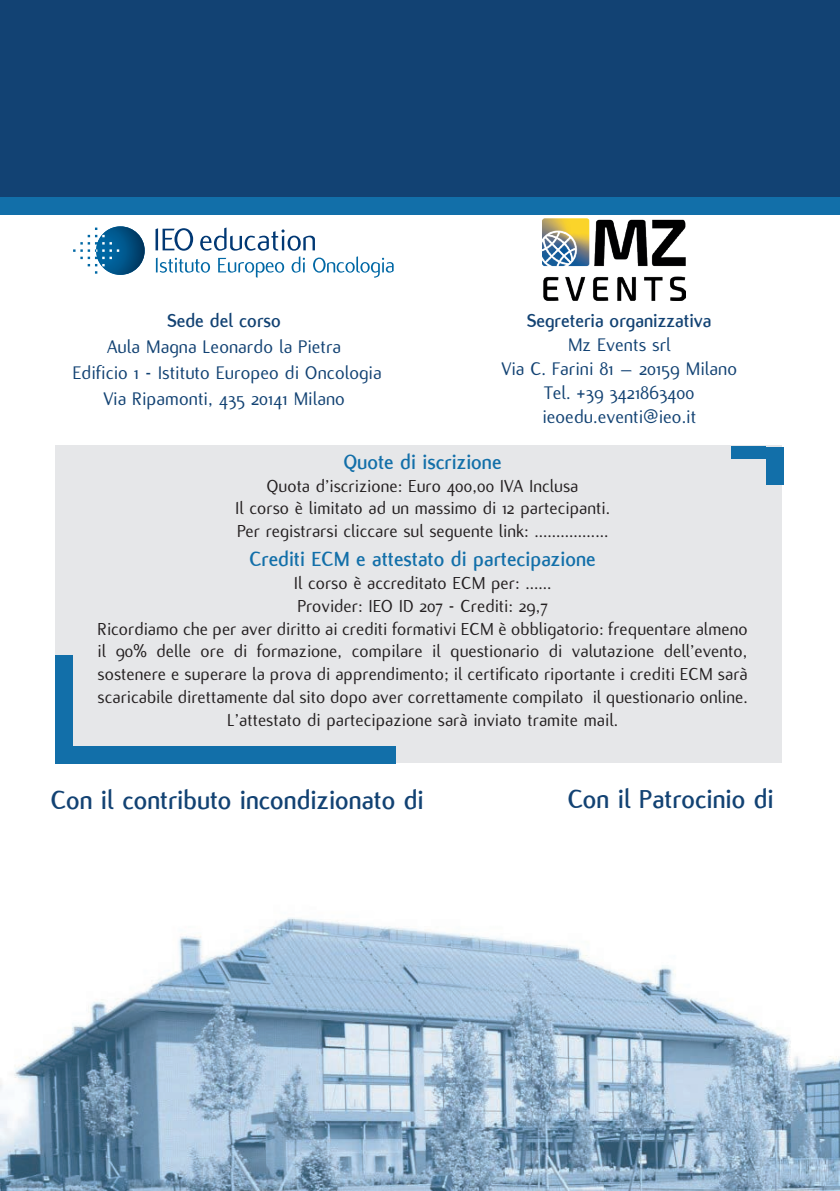
<style>
.page{position:relative;width:840px;height:1191px;background:#fff}
.page>*{position:absolute;margin:0;border:0;box-sizing:border-box;transform-origin:0 0}
.t1{font:700 28px "Flux";color:#124273}
.t2{font:700 22px "Flux";color:#126fa9}
.t3{font:20px/24px "Flux";color:#124273;text-align:center}
.t4{font:700 20px "Flux";color:#124273}
.t5{font:19px/22.8px "Flux";color:#231f20;text-align:center}
</style>
<div class="page">
<img style="left:0;top:917px;width:839px;height:274px">
<svg style="left:73px;top:226px;width:72px;height:49px"></svg>
<svg style="left:155px;top:227px;width:238px;height:51px"></svg>
<div style="left:0;top:0;width:839px;height:198px;background:#124273"></div>
<div style="left:0;top:197px;width:839px;height:17px;background:#126fa9"></div>
<img style="left:542px;top:218px;width:142px;height:82px">
<div style="left:55px;top:445px;width:726px;height:317px;background:#e6e7e9"></div>
<div style="left:55px;top:656px;width:17px;height:102px;background:#126fa9"></div>
<div style="left:55px;top:746px;width:340px;height:17px;background:#126fa9"></div>
<div style="left:765px;top:446px;width:17px;height:38px;background:#126fa9"></div>
<div style="left:730px;top:446px;width:34px;height:13px;background:#126fa9"></div>
<p class="t4" style="left:167px;top:309px;width:115px">Sede del corso</p>
<p class="t3" style="left:72px;top:333px;width:310px;line-height:26.2px">Aula Magna Leonardo la Pietra<br>Edificio 1 - Istituto Europeo di Oncologia<br>Via Ripamonti, 435 20141 Milano</p>
<p class="t4" style="left:527px;top:310px;width:186px">Segreteria organizzativa</p>
<p class="t3" style="left:501px;top:333px;width:237px">Mz Events srl<br>Via C. Farini 81 – 20159 Milano<br>Tel. +39 3421863400 ieoedu.eventi@ieo.it</p>
<p class="t2" style="left:343px;top:449px;width:159px">Quote di iscrizione</p>
<p class="t5" style="left:235px;top:474px;width:376px">Quota d’iscrizione: Euro 400,00 IVA Inclusa<br>Il corso è limitato ad un massimo di 12 partecipanti.<br>Per registrarsi cliccare sul seguente link: .................</p>
<p class="t2" style="left:249px;top:547px;width:347px">Crediti ECM e attestato di partecipazione</p>
<p class="t5" style="left:98px;top:572px;width:651px">Il corso è accreditato ECM per: ......<br>Provider: IEO ID 207 - Crediti: 29,7<br>Ricordiamo che per aver diritto ai crediti formativi ECM è obbligatorio: frequentare almeno il 90% delle ore di formazione, compilare il questionario di valutazione dell’evento, sostenere e superare la prova di apprendimento; il certificato riportante i crediti ECM sarà scaricabile direttamente dal sito dopo aver correttamente compilato il questionario online.<br>L’attestato di partecipazione sarà inviato tramite mail.</p>
<h1 class="t1" style="left:51px;top:785px;width:374px">Con il contributo incondizionato di</h1>
<h1 class="t1" style="left:567px;top:783px;width:207px">Con il Patrocinio di</h1>
</div>
